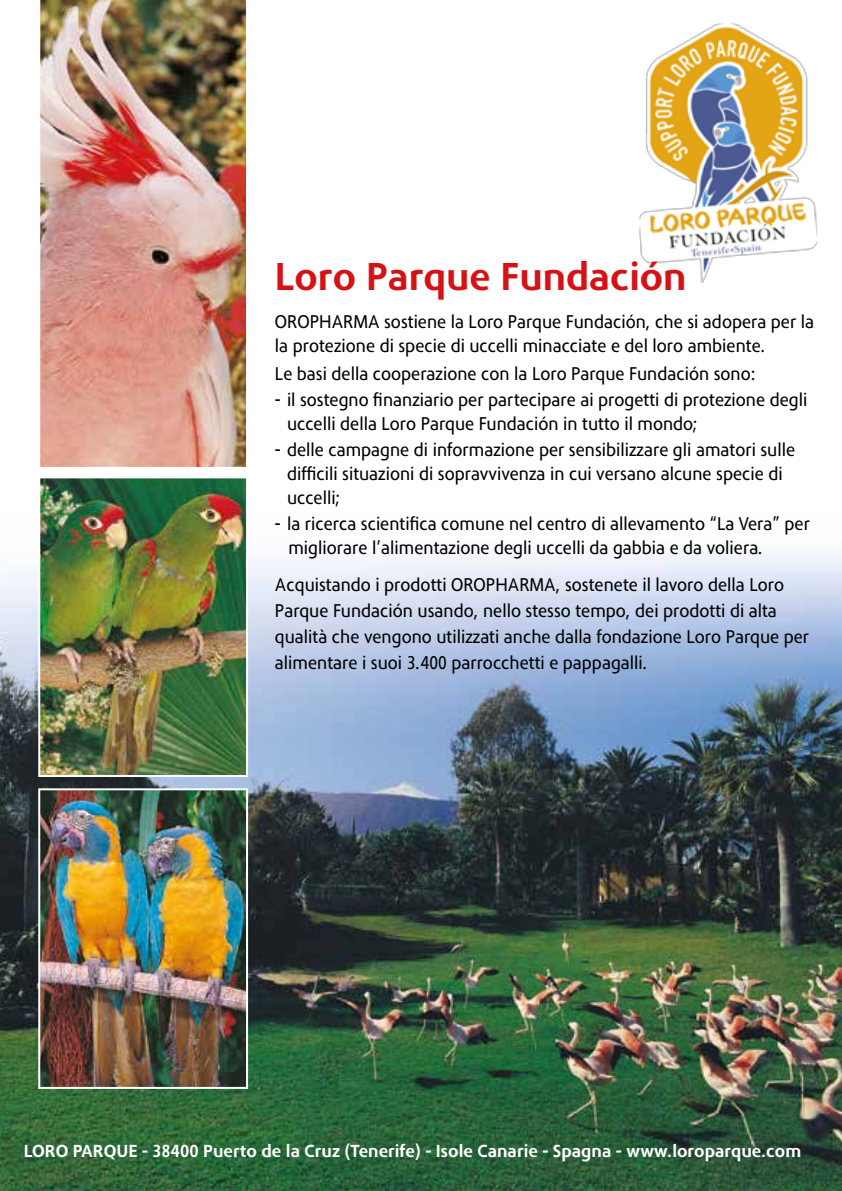
<style>
.page{position:relative;width:842px;height:1191px;background:#fff}
.page>*{position:absolute;margin:0;border:0;box-sizing:border-box;transform-origin:0 0}
.t1{font:700 40px "Phoenica STD";color:#d51317}
.t2{font:19px/24px "Phoenica STD";color:#000;scale:.95 1}
.t3{font:700 18px "Phoenica STD";color:#fff}
</style>
<div class="page">
<img style="left:0;top:550px;width:842px;height:641px">
<img style="left:41px;top:479px;width:204px;height:295px">
<div style="left:38px;top:476px;width:210px;height:301px;border:2px solid #fff"></div>
<img style="left:41px;top:791px;width:204px;height:295px">
<div style="left:38px;top:788px;width:210px;height:301px;border:2px solid #fff"></div>
<img style="left:40px;top:0;width:207px;height:467px">
<img style="left:639px;top:23px;width:179px;height:260px">
<h1 class="t1" style="left:275px;top:256px;width:413px">Loro Parque Fundación</h1>
<p class="t2" style="left:275px;top:310px;width:569px">OROPHARMA sostiene la Loro Parque Fundación, che si adopera per la la protezione di specie di uccelli minacciate e del loro ambiente.</p>
<p class="t2" style="left:275px;top:362px;width:507px">Le basi della cooperazione con la Loro Parque Fundación sono:</p>
<p class="t2" style="left:287px;top:388px;width:549px;text-indent:-12px">- il sostegno finanziario per partecipare ai progetti di protezione degli uccelli della Loro Parque Fundación in tutto il mondo;</p>
<p class="t2" style="left:287px;top:438px;width:536px;text-indent:-12px">- delle campagne di informazione per sensibilizzare gli amatori sulle difficili situazioni di sopravvivenza in cui versano alcune specie di uccelli;</p>
<p class="t2" style="left:288px;top:512px;width:551px;text-indent:-13px">- la ricerca scientifica comune nel centro di allevamento “La Vera” per migliorare l’alimentazione degli uccelli da gabbia e da voliera.</p>
<p class="t2" style="left:275px;top:572px;width:564px;line-height:26px">Acquistando i prodotti OROPHARMA, sostenete il lavoro della Loro Parque Fundación usando, nello stesso tempo, dei prodotti di alta qualità che vengono utilizzati anche dalla fondazione Loro Parque per alimentare i suoi 3.400 parrocchetti e pappagalli.</p>
<p class="t3" style="left:24px;top:1141px;width:779px">LORO PARQUE - 38400 Puerto de la Cruz (Tenerife) - Isole Canarie - Spagna - www.loroparque.com</p>
</div>
